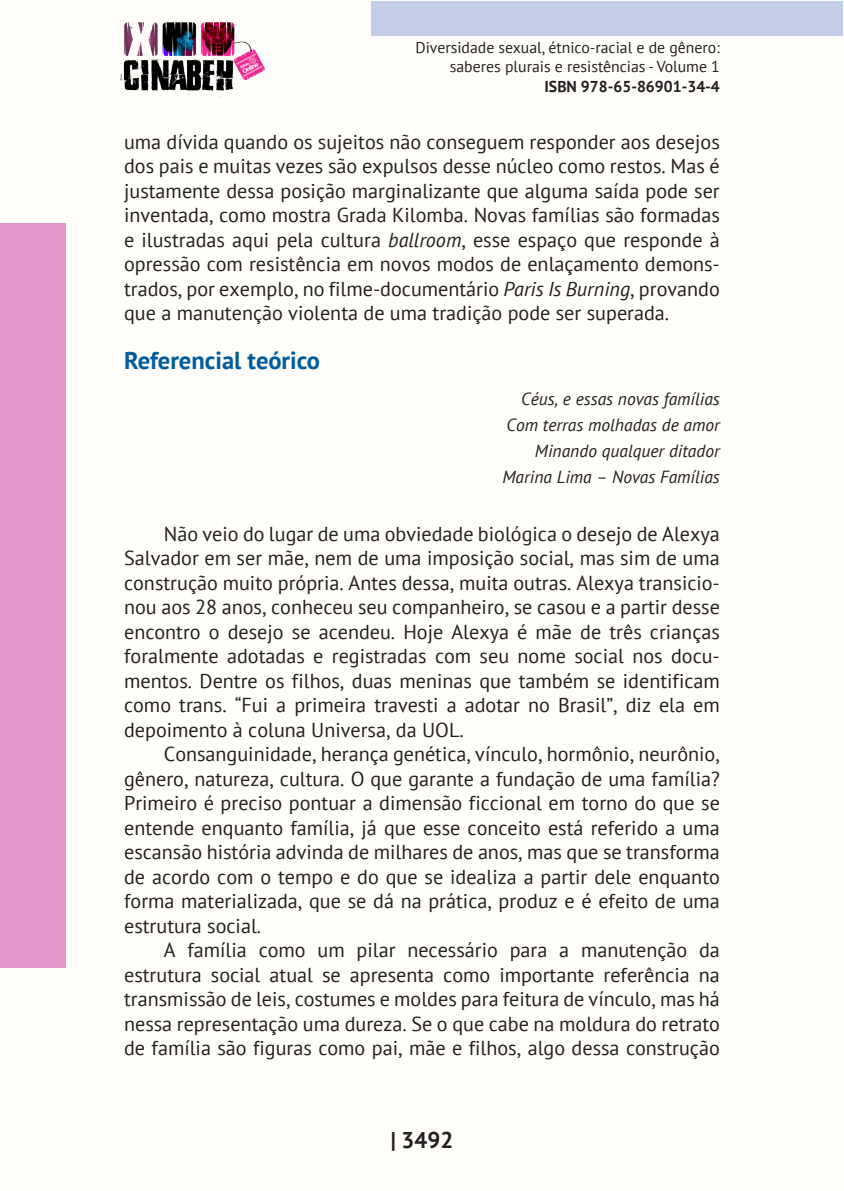
<style>
.page{position:relative;width:844px;height:1191px;background:#fff}
.page>*{position:absolute;margin:0;border:0;box-sizing:border-box;transform-origin:0 0}
._9_SUBTÍTULOS{font:700 24.5px "PT Sans";color:#015b9e}
.t1{font:700 22.75px "PT Sans";color:#231f20}
._8_CORPO{font:20.12px/24.5px "PT Sans";color:#231f20;text-align:justify}
._10_CITACAO{font:italic 17.5px "PT Sans";color:#231f20}
.t2{font:15.75px/18.9px "PT Sans";color:#231f20;text-align:right}
.t3{font:700 15.75px "PT Sans";color:#231f20}
.s1{font-style:italic}
</style>
<div class="page">
<div style="left:0;top:0;width:843px;height:1191px;background:#fffefa"></div>
<div style="left:371px;top:1px;width:471px;height:35px;background:#c2cde7"></div>
<div style="left:0;top:223px;width:65px;height:744px;background:#e198c7"></div>
<img style="left:120px;top:22px;width:144px;height:75px">
<p class="t2" style="left:415px;top:38px;width:306px">Diversidade sexual, étnico-racial e de gênero: saberes plurais e resistências - Volume 1</p>
<p class="t3" style="left:544px;top:76px;width:177px">ISBN 978-65-86901-34-4</p>
<p class="_8_CORPO" style="left:124px;top:129px;width:597px">uma dívida quando os sujeitos não conseguem responder aos desejos dos pais e muitas vezes são expulsos desse núcleo como restos. Mas é justamente dessa posição marginalizante que alguma saída pode ser inventada, como mostra Grada Kilomba. Novas famílias são formadas e ilustradas aqui pela cultura <span class="s1">ballroom</span>, esse espaço que responde à opressão com resistência em novos modos de enlaçamento demons&shy;trados, por exemplo, no filme-documentário <span class="s1">Paris Is Burning</span>, provando que a manutenção violenta de uma tradição pode ser superada.</p>
<p class="_9_SUBTÍTULOS" style="left:124px;top:344px;width:197px">Referencial teórico</p>
<p class="_10_CITACAO" style="left:521px;top:388px;width:200px">Céus, e essas novas famílias</p>
<p class="_10_CITACAO" style="left:506px;top:414px;width:215px">Com terras molhadas de amor</p>
<p class="_10_CITACAO" style="left:534px;top:440px;width:186px">Minando qualquer ditador</p>
<p class="_10_CITACAO" style="left:502px;top:466px;width:219px">Marina Lima – Novas Famílias</p>
<p class="_8_CORPO" style="left:124px;top:521px;width:597px;text-indent:40px">Não veio do lugar de uma obviedade biológica o desejo de Alexya Salvador em ser mãe, nem de uma imposição social, mas sim de uma construção muito própria. Antes dessa, muita outras. Alexya transicio&shy;nou aos 28 anos, conheceu seu companheiro, se casou e a partir desse encontro o desejo se acendeu. Hoje Alexya é mãe de três crianças foralmente adotadas e registradas com seu nome social nos docu&shy;mentos. Dentre os filhos, duas meninas que também se identificam como trans. “Fui a primeira travesti a adotar no Brasil”, diz ela em depoimento à coluna Universa, da UOL.</p>
<p class="_8_CORPO" style="left:124px;top:741px;width:597px;text-indent:40px">Consanguinidade, herança genética, vínculo, hormônio, neurônio, gênero, natureza, cultura. O que garante a fundação de uma família?<br>Primeiro é preciso pontuar a dimensão ficcional em torno do que se entende enquanto família, já que esse conceito está referido a uma escansão história advinda de milhares de anos, mas que se transforma de acordo com o tempo e do que se idealiza a partir dele enquanto forma materializada, que se dá na prática, produz e é efeito de uma estrutura social.</p>
<p class="_8_CORPO" style="left:124px;top:937px;width:597px;text-indent:40px">A família como um pilar necessário para a manutenção da estrutura social atual se apresenta como importante referência na transmissão de leis, costumes e moldes para feitura de vínculo, mas há nessa representação uma dureza. Se o que cabe na moldura do retrato de família são figuras como pai, mãe e filhos, algo dessa construção</p>
<p class="t1" style="left:390px;top:1125px;width:64px">| 3492</p>
</div>
